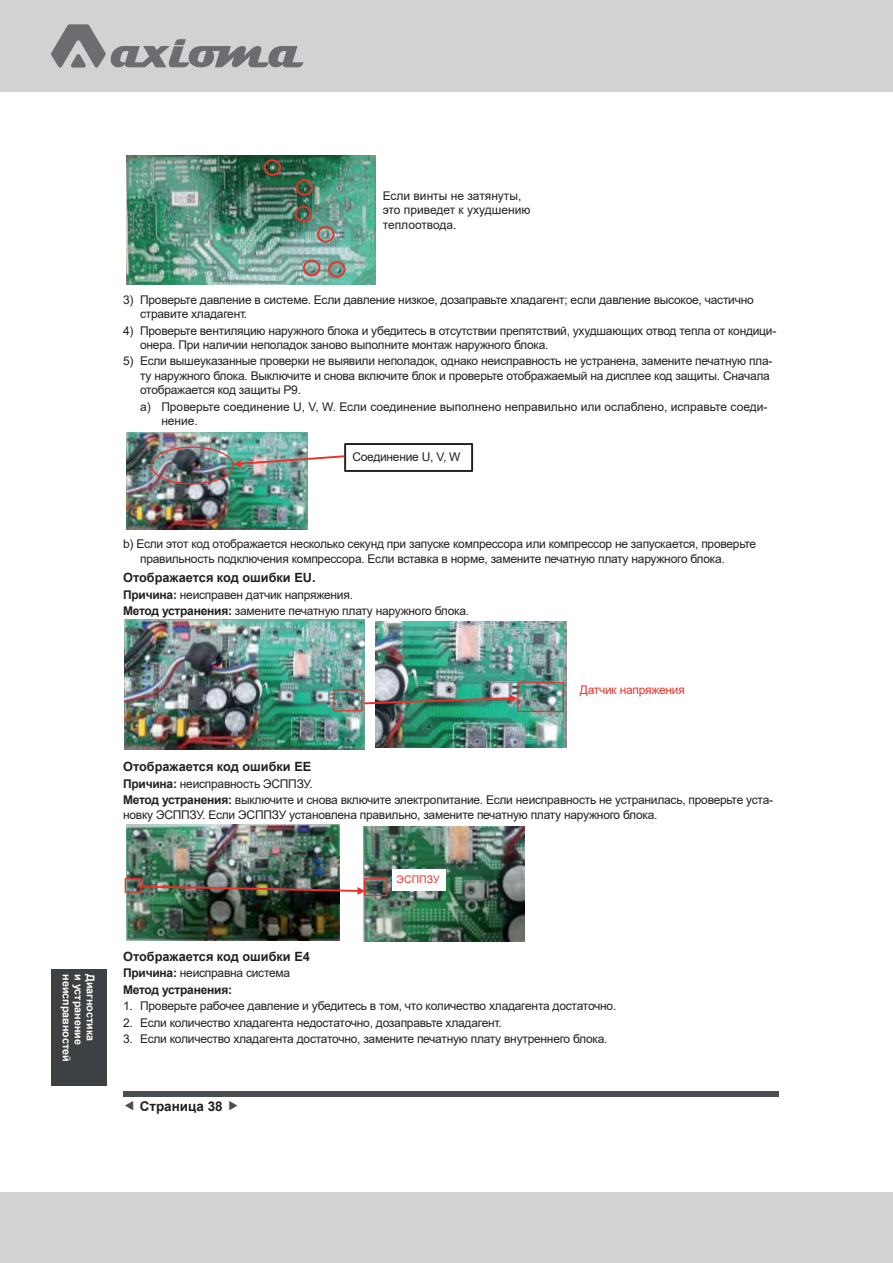
<style>
.page{position:relative;width:893px;height:1263px;background:#fff}
.page>*{position:absolute;margin:0;border:0;box-sizing:border-box;transform-origin:0 0}
.t1{font:700 13.5px "Arial";color:#231f20}
.t2{font:700 12.75px "Arial";color:#231f20}
.t3{font:12px/14.4px "Arial";letter-spacing:-.02em;color:#231f20}
.t4{font:12px/14.4px "Arial";color:#231f20}
.t5{font:700 12px/16.5px "Arial";letter-spacing:-.02em;color:#231f20}
.t6{font:12px "Arial";letter-spacing:-.02em;color:#ee342b}
.t7{font:700 10.8px "Arial";color:#fff}
.t8{font:10.5px "Arial";color:#ee342b}
.s1{font-weight:700}
.s2{font-weight:400}
</style>
<div class="page">
<div style="left:123px;top:1092px;width:656px;height:5px;background:#4a4e50"></div>
<div style="left:0;top:1192px;width:893px;height:71px;background:#d1d2d4"></div>
<div style="left:0;top:0;width:893px;height:92px;background:#d1d2d4"></div>
<svg style="left:51px;top:24px;width:253px;height:44px"></svg>
<img style="left:126px;top:155px;width:249px;height:130px">
<img style="left:263px;top:158px;width:84px;height:121px">
<div style="left:344px;top:443px;width:129px;height:29px;border:2px solid #231f20"></div>
<img style="left:127px;top:432px;width:181px;height:97px">
<div style="left:151px;top:446px;width:83px;height:38px;border:1px solid #ee2f2a;border-radius:50%"></div>
<svg style="left:233px;top:455px;width:112px;height:12px"></svg>
<img style="left:125px;top:620px;width:240px;height:129px">
<img style="left:376px;top:622px;width:190px;height:126px">
<img style="left:333px;top:681px;width:232px;height:32px">
<img style="left:126px;top:825px;width:214px;height:116px">
<img style="left:364px;top:826px;width:160px;height:115px">
<img style="left:124px;top:877px;width:264px;height:20px">
<div style="left:392px;top:869px;width:54px;height:21px;background:#fff"></div>
<div style="left:51px;top:970px;width:55px;height:116px;background:#3e4143"></div>
<p class="t4" style="left:383px;top:189px;width:149px">Если винты не затянуты, это приведет к ухудшению теплоотвода.</p>
<p class="t3" style="left:140px;top:292px;width:615px;text-indent:-17px">3) Проверьте давление в системе. Если давление низкое, дозаправьте хладагент; если давление высокое, частично стравите хладагент.</p>
<p class="t3" style="left:140px;top:323px;width:638px;text-indent:-17px">4) Проверьте вентиляцию наружного блока и убедитесь в отсутствии препятствий, ухудшающих отвод тепла от кондици&shy;онера. При наличии неполадок заново выполните монтаж наружного блока.</p>
<p class="t3" style="left:140px;top:354px;width:634px;text-indent:-17px">5) Если вышеуказанные проверки не выявили неполадок, однако неисправность не устранена, замените печатную пла&shy;ту наружного блока. Выключите и снова включите блок и проверьте отображаемый на дисплее код защиты. Сначала отображается код защиты P9.</p>
<p class="t4" style="left:161px;top:399px;width:608px;text-indent:-21px">a) Проверьте соединение U, V, W. Если соединение выполнено неправильно или ослаблено, исправьте соеди&shy;нение.</p>
<p class="t3" style="left:352px;top:449px;width:110px">Соединение U, V, W</p>
<p class="t7" style="left:74px;top:974px;width:89px;rotate:90deg">неисправностей</p>
<p class="t7" style="left:86px;top:974px;width:72px;rotate:90deg">и устранение</p>
<p class="t7" style="left:98px;top:974px;width:68px;rotate:90deg">Диагностика</p>
<p class="t3" style="left:140px;top:537px;width:618px;text-indent:-17px">b) Если этот код отображается несколько секунд при запуске компрессора или компрессор не запускается, проверьте правильность подключения компрессора. Если вставка в норме, замените печатную плату наружного блока.</p>
<p class="t2" style="left:123px;top:569px;width:194px">Отображается код ошибки EU.</p>
<p class="t3" style="left:123px;top:586px;width:348px;line-height:16.5px"><span class="s1">Причина:</span> неисправен датчик напряжения.<br><span class="s1">Метод устранения:</span> замените печатную плату наружного блока.</p>
<p class="t6" style="left:580px;top:682px;width:107px">Датчик напряжения</p>
<p class="t2" style="left:123px;top:758px;width:190px">Отображается код ошибки EE</p>
<p class="t3" style="left:123px;top:775px;width:652px;line-height:16.5px"><span class="s1">Причина:</span> неисправность ЭСППЗУ.<br><span class="s1">Метод устранения:</span> выключите и снова включите электропитание. Если неисправность не устранилась, проверьте уста-</p>
<p class="t3" style="left:123px;top:807px;width:536px">новку ЭСППЗУ. Если ЭСППЗУ установлена правильно, замените печатную плату наружного блока.</p>
<p class="t8" style="left:397px;top:872px;width:45px">ЭСППЗУ</p>
<p class="t2" style="left:123px;top:947px;width:188px">Отображается код ошибки E4</p>
<p class="t5" style="left:123px;top:965px;width:169px">Причина: <span class="s2">неисправна система<br></span>Метод устранения:</p>
<p class="t3" style="left:123px;top:999px;width:495px">1. Проверьте рабочее давление и убедитесь в том, что количество хладагента достаточно.</p>
<p class="t3" style="left:123px;top:1015px;width:380px">2. Если количество хладагента недостаточно, дозаправьте хладагент.</p>
<p class="t3" style="left:123px;top:1032px;width:486px">3. Если количество хладагента достаточно, замените печатную плату внутреннего блока.</p>
<p class="t1" style="left:140px;top:1097px;width:84px">Страница 38</p>
</div>
